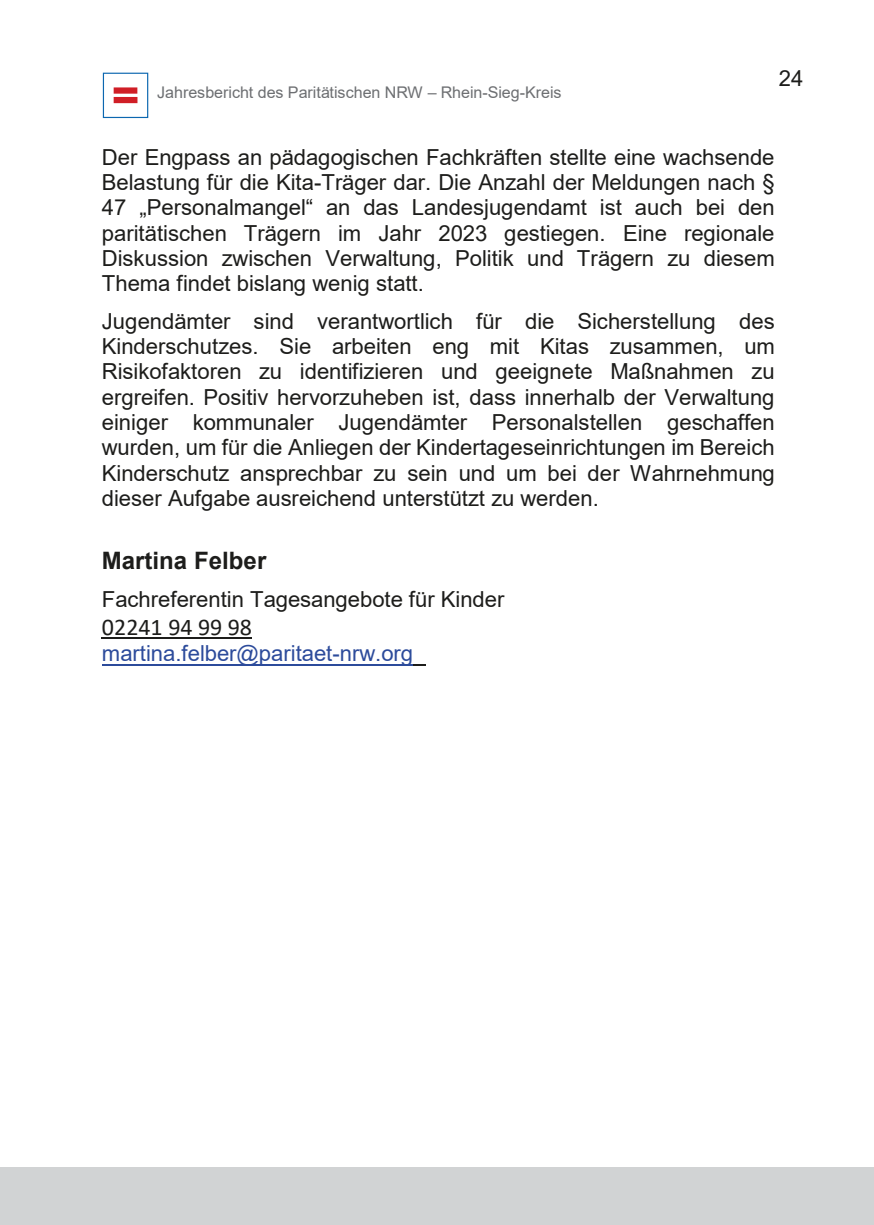
<style>
.page{position:relative;width:874px;height:1225px;background:#fff}
.page>*{position:absolute;margin:0;border:0;box-sizing:border-box;transform-origin:0 0}
.t1{font:700 24px "Arial";color:#1d1d1b}
.t2{font:24px "Calibri";letter-spacing:-.005em;color:#1d1d1b}
.t3{font:22px/25.4px "Arial";color:#1d1d1b;text-align:justify}
.t4{font:22px "Arial";color:#2c4b9b}
.t5{font:16px "Arial";letter-spacing:-.005em;color:#6d6f72}
</style>
<div class="page">
<svg style="left:114px;top:87px;width:23px;height:16px"></svg>
<div style="left:103px;top:73px;width:45px;height:45px;border:1px solid #0c67b0"></div>
<hr style="left:102px;top:637px;width:150px;height:2px;background:#1d1d1b">
<hr style="left:102px;top:664px;width:311px;height:1px;background:#2c4b9b">
<svg style="left:413px;top:664px;width:12px;height:1px"></svg>
<div style="left:0;top:1168px;width:873px;height:57px;background:#d1d3d4"></div>
<p class="t5" style="left:157px;top:82px;width:406px">Jahresbericht des Paritätischen NRW – Rhein-Sieg-Kreis</p>
<p class="t3" style="left:778px;top:66px;width:26px">24</p>
<p class="t3" style="left:102px;top:144px;width:674px">Der Engpass an pädagogischen Fachkräften stellte eine wachsende Belastung für die Kita-Träger dar. Die Anzahl der Meldungen nach § 47 „Personalmangel“ an das Landesjugendamt ist auch bei den paritätischen Trägern im Jahr 2023 gestiegen. Eine regionale Diskussion zwischen Verwaltung, Politik und Trägern zu diesem Thema findet bislang wenig statt.</p>
<p class="t3" style="left:102px;top:308px;width:674px">Jugendämter sind verantwortlich für die Sicherstellung des Kinderschutzes. Sie arbeiten eng mit Kitas zusammen, um Risikofaktoren zu identifizieren und geeignete Maßnahmen zu ergreifen. Positiv hervorzuheben ist, dass innerhalb der Verwaltung einiger kommunaler Jugendämter Personalstellen geschaffen wurden, um für die Anliegen der Kindertageseinrichtungen im Bereich Kinderschutz ansprechbar zu sein und um bei der Wahrnehmung dieser Aufgabe ausreichend unterstützt zu werden.</p>
<p class="t1" style="left:102px;top:543px;width:166px">Martina Felber</p>
<p class="t3" style="left:102px;top:586px;width:404px">Fachreferentin Tagesangebote für Kinder</p>
<p class="t2" style="left:102px;top:610px;width:152px">02241 94 99 98</p>
<p class="t4" style="left:102px;top:638px;width:313px">martina.felber@paritaet-nrw.org</p>
</div>
